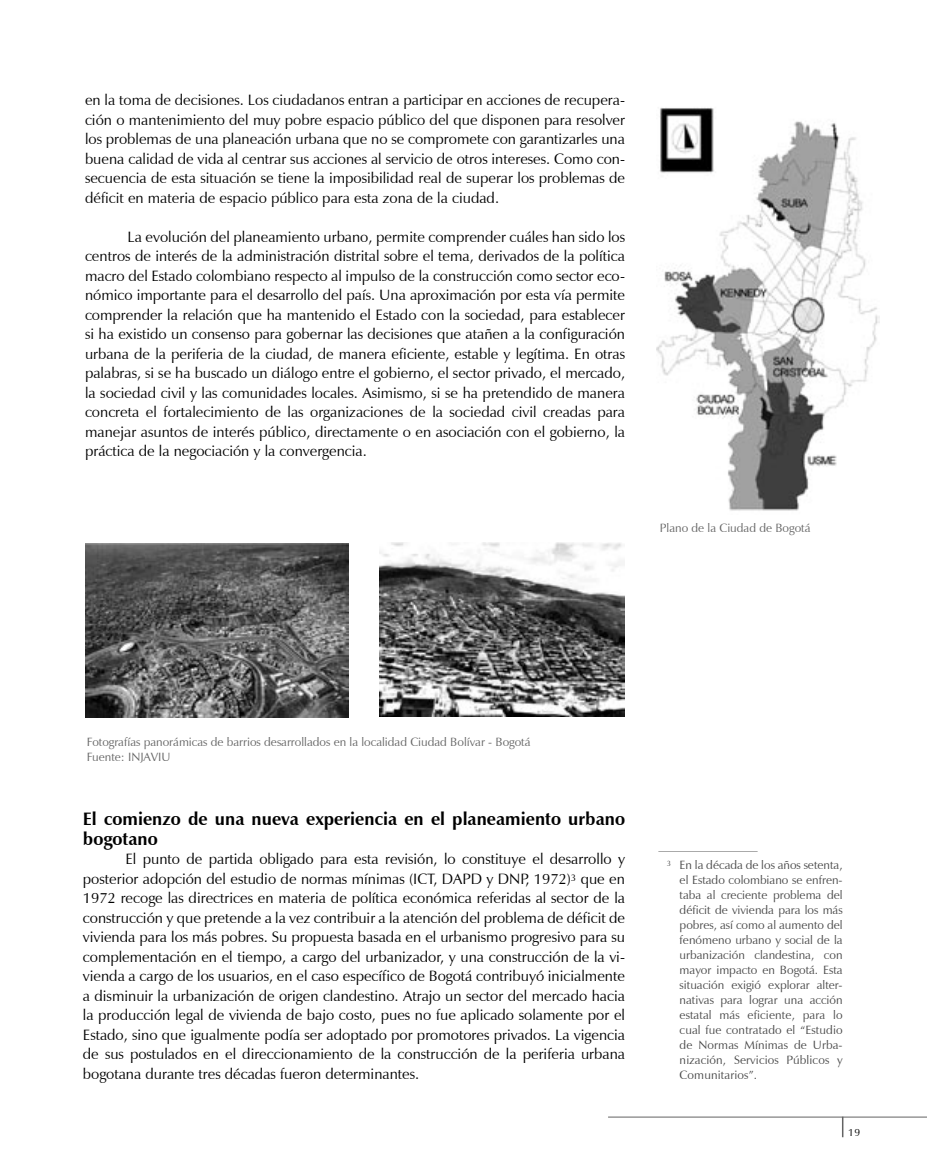
<style>
.page{position:relative;width:927px;height:1170px;background:#fff}
.page>*{position:absolute;margin:0;border:0;box-sizing:border-box;transform-origin:0 0}
.nivel_01{font:700 18px/19.5px "Zapf Humanist 601 BT";color:#000}
.pal_texto{font:15px/19.5px "Zapf Humanist 601 BT";color:#000;text-align:justify}
.pa_pie_de_pag{font:12px/15px "Zapf Humanist 601 BT";letter-spacing:.01em;color:#484848;text-align:justify}
.pa_pie_de_foto{font:12px "Zapf Humanist 601 BT";color:#636363}
.t1{font:10.5px "Zapf Humanist 601 BT";color:#000}
</style>
<div class="page">
<hr style="left:608px;top:1116px;width:319px;height:1px;background:#636363">
<svg style="left:842px;top:1116px;width:1px;height:21px"></svg>
<img style="left:657px;top:108px;width:223px;height:403px">
<img style="left:85px;top:543px;width:263px;height:175px">
<img style="left:380px;top:542px;width:244px;height:174px">
<hr style="left:658px;top:851px;width:100px;height:1px;background:#aaa">
<p class="pal_texto" style="left:85px;top:90px;width:542px">en la toma de decisiones. Los ciudadanos entran a participar en acciones de recupera&shy;ción o mantenimiento del muy pobre espacio público del que disponen para resolver los problemas de una planeación urbana que no se compromete con garantizarles una buena calidad de vida al centrar sus acciones al servicio de otros intereses. Como con&shy;secuencia de esta situación se tiene la imposibilidad real de superar los problemas de déficit en materia de espacio público para esta zona de la ciudad.</p>
<p class="pal_texto" style="left:85px;top:227px;width:542px;text-indent:43px">La evolución del planeamiento urbano, permite comprender cuáles han sido los centros de interés de la administración distrital sobre el tema, derivados de la política macro del Estado colombiano respecto al impulso de la construcción como sector eco&shy;nómico importante para el desarrollo del país. Una aproximación por esta vía permite comprender la relación que ha mantenido el Estado con la sociedad, para establecer si ha existido un consenso para gobernar las decisiones que atañen a la configuración urbana de la periferia de la ciudad, de manera eficiente, estable y legítima. En otras palabras, si se ha buscado un diálogo entre el gobierno, el sector privado, el mercado, la sociedad civil y las comunidades locales. Asimismo, si se ha pretendido de manera concreta el fortalecimiento de las organizaciones de la sociedad civil creadas para manejar asuntos de interés público, directamente o en asociación con el gobierno, la práctica de la negociación y la convergencia.</p>
<p class="pa_pie_de_foto" style="left:660px;top:521px;width:152px">Plano de la Ciudad de Bogotá</p>
<p class="pa_pie_de_foto" style="left:87px;top:734px;width:445px">Fotografías panorámicas de barrios desarrollados en la localidad Ciudad Bolívar - Bogotá</p>
<p class="pa_pie_de_foto" style="left:87px;top:749px;width:85px">Fuente: INJAVIU</p>
<p class="nivel_01" style="left:83px;top:809px;width:544px">El comienzo de una nueva experiencia en el planeamiento urbano bogotano</p>
<p class="pal_texto" style="left:83px;top:849px;width:544px;text-indent:43px">El punto de partida obligado para esta revisión, lo constituye el desarrollo y posterior adopción del estudio de normas mínimas (ICT, DAPD y DNP, 1972)<sup>3</sup> que en 1972 recoge las directrices en materia de política económica referidas al sector de la construcción y que pretende a la vez contribuir a la atención del problema de déficit de vivienda para los más pobres. Su propuesta basada en el urbanismo progresivo para su complementación en el tiempo, a cargo del urbanizador, y una construcción de la vi&shy;vienda a cargo de los usuarios, en el caso específico de Bogotá contribuyó inicialmente a disminuir la urbanización de origen clandestino. Atrajo un sector del mercado hacia la producción legal de vivienda de bajo costo, pues no fue aplicado solamente por el Estado, sino que igualmente podía ser adoptado por promotores privados. La vigencia de sus postulados en el direccionamiento de la construcción de la periferia urbana bogotana durante tres décadas fueron determinantes.</p>
<p class="pa_pie_de_pag" style="left:680px;top:857px;width:165px;text-indent:-13px"><sup>3</sup> En la década de los años setenta, el Estado colombiano se enfren&shy;taba al creciente problema del déficit de vivienda para los más pobres, así como al aumento del fenómeno urbano y social de la urbanización clandestina, con mayor impacto en Bogotá. Esta situación exigió explorar alter&shy;nativas para lograr una acción estatal más eficiente, para lo cual fue contratado el “Estudio de Normas Mínimas de Urba&shy;nización, Servicios Públicos y Comunitarios”.</p>
<p class="t1" style="left:848px;top:1125px;width:13px">19</p>
</div>
